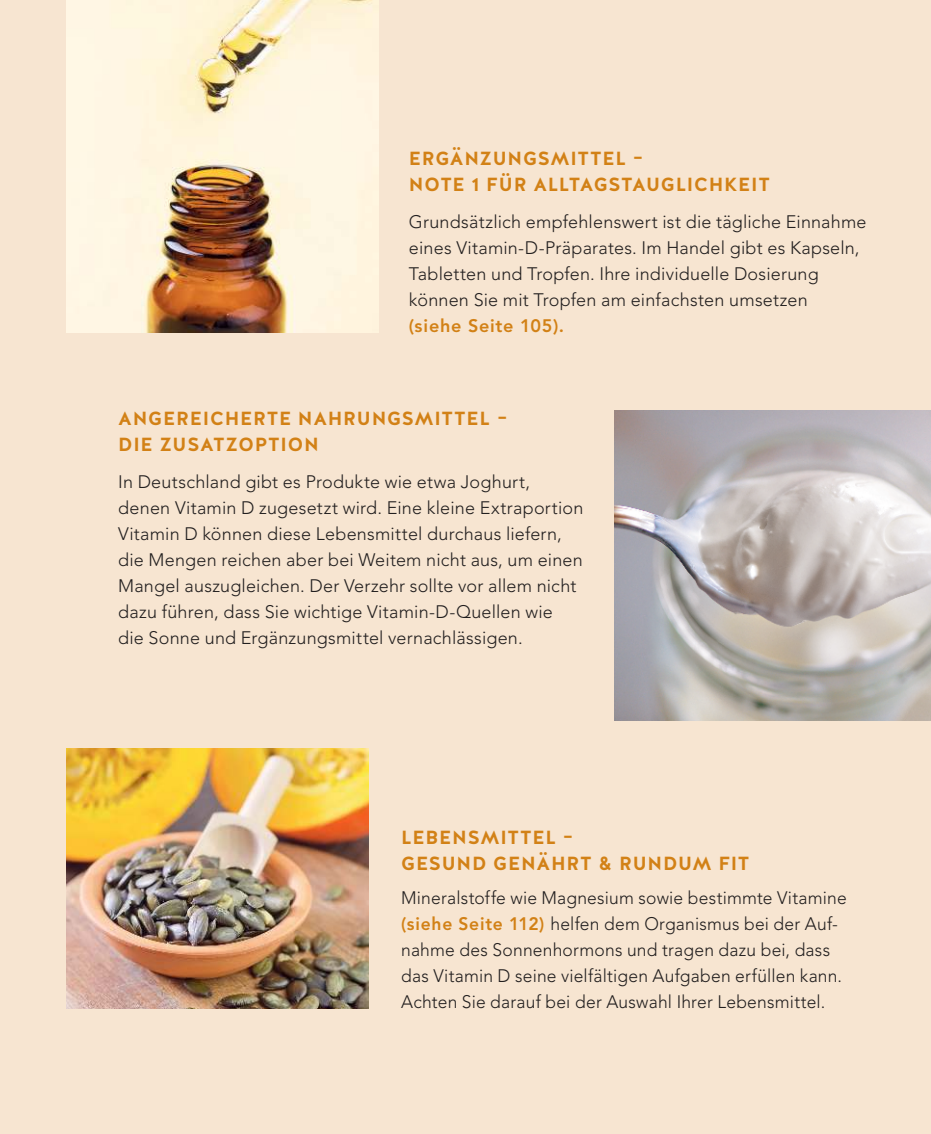
<style>
.page{position:relative;width:931px;height:1134px;background:#f7e5d1}
.page>*{position:absolute;margin:0;border:0;box-sizing:border-box;transform-origin:0 0}
.t1{font:700 19px/26px "Halis GR";letter-spacing:.04em;color:#d28116}
.t2{font:300 18px/26px "Avenir LT Std";letter-spacing:.01em;color:#221f1f}
.t3{font:800 18px "Avenir LT Std";letter-spacing:.04em;color:#d28116}
.s1{font-weight:800;color:#d28116}
</style>
<div class="page">
<img style="left:67px;top:0;width:311px;height:332px">
<img style="left:614px;top:410px;width:317px;height:310px">
<img style="left:67px;top:748px;width:302px;height:260px">
<p class="t1" style="left:409px;top:145px;width:363px">ERGÄNZUNGSMITTEL –<br>NOTE 1 FÜR ALLTAGSTAUGLICHKEIT</p>
<p class="t2" style="left:409px;top:209px;width:459px">Grundsätzlich empfehlenswert ist die tägliche Einnahme eines Vitamin-D-Präparates. Im Handel gibt es Kapseln, Tabletten und Tropfen. Ihre individuelle Dosierung können Sie mit Tropfen am einfachsten umsetzen</p>
<p class="t3" style="left:409px;top:318px;width:157px">(siehe Seite 105).</p>
<p class="t1" style="left:118px;top:405px;width:391px">ANGEREICHERTE NAHRUNGSMITTEL –<br>DIE ZUSATZOPTION</p>
<p class="t2" style="left:118px;top:469px;width:467px">In Deutschland gibt es Produkte wie etwa Joghurt, denen Vitamin D zugesetzt wird. Eine kleine Extraportion Vitamin D können diese Lebensmittel durchaus liefern, die Mengen reichen aber bei Weitem nicht aus, um einen Mangel auszugleichen. Der Verzehr sollte vor allem nicht dazu führen, dass Sie wichtige Vitamin-D-Quellen wie<br>die Sonne und Ergänzungsmittel vernachlässigen.</p>
<p class="t1" style="left:401px;top:824px;width:350px">LEBENSMITTEL –<br>GESUND GENÄHRT &amp; RUNDUM FIT</p>
<p class="t2" style="left:401px;top:885px;width:447px">Mineralstoffe wie Magnesium sowie bestimmte Vitamine <span class="s1">(siehe Seite 112)</span> helfen dem Organismus bei der Auf&shy;nahme des Sonnenhormons und tragen dazu bei, dass das Vitamin D seine vielfältigen Aufgaben erfüllen kann.<br>Achten Sie darauf bei der Auswahl Ihrer Lebensmittel.</p>
</div>
